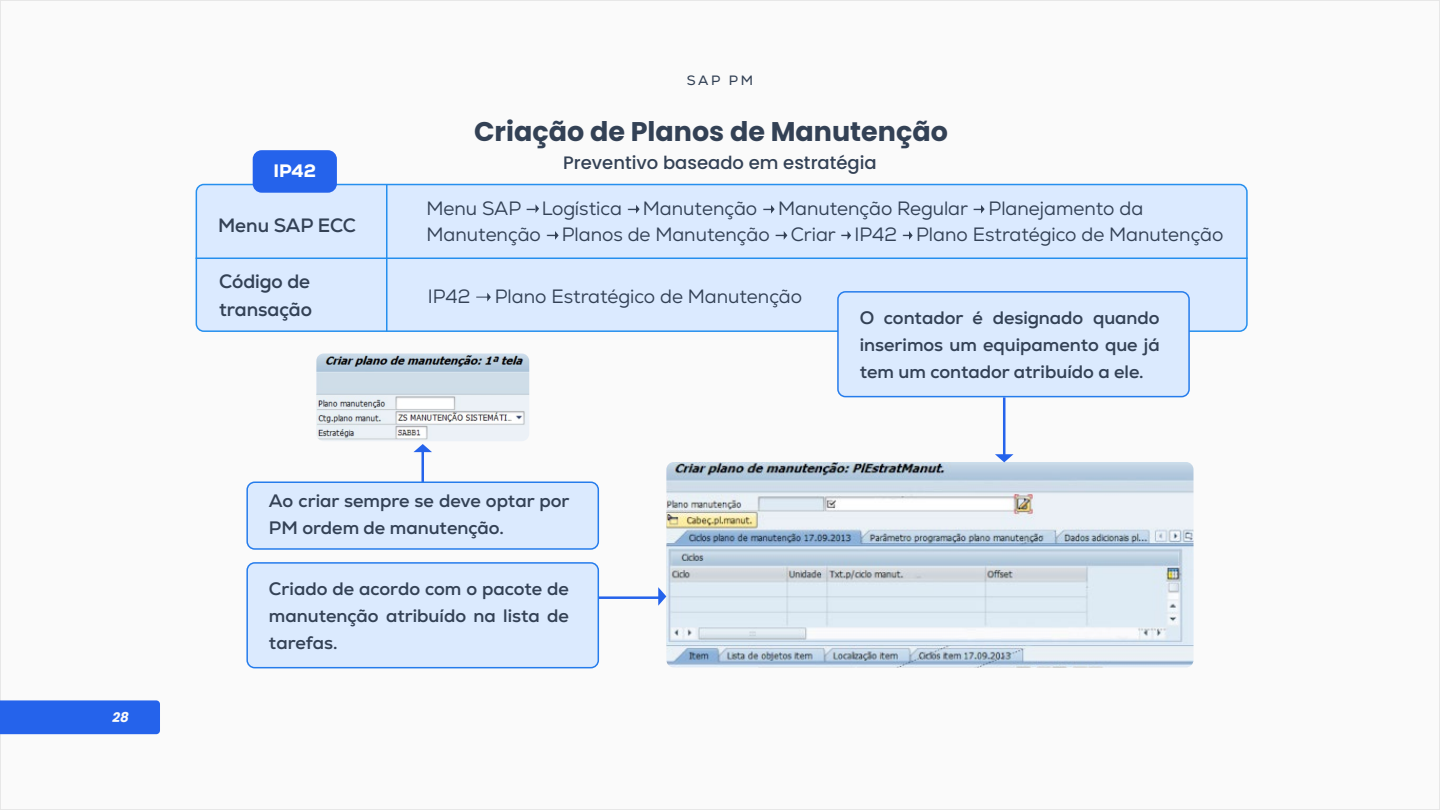
<style>
.page{position:relative;width:1440px;height:810px;background:#fff}
.page>*{position:absolute;margin:0;border:0;box-sizing:border-box;transform-origin:0 0}
.t1{font:700 27px "Poppins";color:#334155}
.t2{font:19.27px/26.2px "Nexa";color:#334155}
.t3{font:700 19.27px/28.9px "Nexa";color:#334155}
.t4{font:700 18px/27px "Nexa";color:#334155;text-align:justify}
.t5{font:500 18px "Poppins";color:#334155}
.t6{font:800 18px "Nexa";color:#fff}
.t7{font:13.5px "Nexa";color:#334155}
.t8{font:italic 700 13.5px "Poppins";color:#fafafa}
</style>
<div class="page">
<div style="left:0;top:0;width:1440px;height:810px;background:#fafafa;border:1px solid #e5e5e5"></div>
<div style="left:0;top:700px;width:160px;height:34px;background:#2563eb"></div>
<svg style="left:413px;top:444px;width:19px;height:8px"></svg>
<hr style="left:421px;top:450px;width:3px;height:59px;background:#2563eb">
<hr style="left:537px;top:596px;width:123px;height:3px;background:#2563eb">
<div style="left:196px;top:185px;width:1051px;height:146px;background:#dbeaff;border-radius:8px"></div>
<div style="left:196px;top:184px;width:1052px;height:148px;border:2px solid #258fee;border-radius:8px"></div>
<hr style="left:196px;top:258px;width:1052px;height:1px;background:#258fee">
<hr style="left:386px;top:184px;width:2px;height:148px;background:#258fee">
<svg style="left:535px;top:204px;width:4px;height:9px"></svg>
<svg style="left:636px;top:205px;width:4px;height:9px"></svg>
<svg style="left:476px;top:293px;width:15px;height:9px"></svg>
<svg style="left:981px;top:205px;width:4px;height:9px"></svg>
<svg style="left:555px;top:231px;width:4px;height:9px"></svg>
<div style="left:253px;top:150px;width:84px;height:43px;background:#2563eb;border-radius:9px"></div>
<img style="left:316px;top:353px;width:213px;height:88px">
<img style="left:666px;top:462px;width:528px;height:206px">
<div style="left:838px;top:292px;width:351px;height:105px;background:#dbeafe;border-radius:8px"></div>
<div style="left:837px;top:291px;width:353px;height:106px;border:2px solid #257cec;border-radius:8px"></div>
<div style="left:247px;top:563px;width:351px;height:105px;background:#dbeafe;border-radius:8px"></div>
<div style="left:246px;top:562px;width:353px;height:106px;border:2px solid #257cec;border-radius:8px"></div>
<div style="left:247px;top:482px;width:351px;height:67px;background:#dbeafe;border-radius:8px"></div>
<div style="left:246px;top:482px;width:353px;height:68px;border:2px solid #257cec;border-radius:8px"></div>
<svg style="left:995px;top:454px;width:19px;height:8px"></svg>
<hr style="left:1003px;top:397px;width:2px;height:59px;background:#2563eb">
<svg style="left:658px;top:587px;width:8px;height:19px"></svg>
<svg style="left:771px;top:205px;width:4px;height:9px"></svg>
<svg style="left:784px;top:231px;width:3px;height:9px"></svg>
<svg style="left:847px;top:231px;width:4px;height:9px"></svg>
<svg style="left:909px;top:231px;width:4px;height:9px"></svg>
<p class="t8" style="left:112px;top:710px;width:18px">28</p>
<p class="t6" style="left:273px;top:160px;width:44px">IP42</p>
<p class="t3" style="left:218px;top:210px;width:139px">Menu SAP ECC</p>
<p class="t3" style="left:219px;top:266px;width:95px">Código de transação</p>
<p class="t7" style="left:687px;top:71px;width:68px">SAP PM</p>
<h1 class="t1" style="left:474px;top:116px;width:475px">Criação de Planos de Manutenção</h1>
<p class="t5" style="left:563px;top:152px;width:315px">Preventivo baseado em estratégia</p>
<p class="t2" style="left:427px;top:195px;width:798px">Menu SAP – Logística – Manutenção – Manutenção Regular – Planejamento da<br>Manutenção – Planos de Manutenção – Criar - IP42 - Plano Estratégico de Manutenção</p>
<p class="t2" style="left:428px;top:283px;width:44px">IP42</p>
<p class="t2" style="left:495px;top:283px;width:309px">Plano Estratégico de Manutenção</p>
<p class="t4" style="left:860px;top:304px;width:302px">O contador é designado quando inserimos um equipamento que já tem um contador atribuído a ele.</p>
<p class="t4" style="left:269px;top:486px;width:302px">Ao criar sempre se deve optar por<br>PM ordem de manutenção.</p>
<p class="t4" style="left:269px;top:575px;width:302px">Criado de acordo com o pacote de manutenção atribuído na lista de tarefas.</p>
</div>
